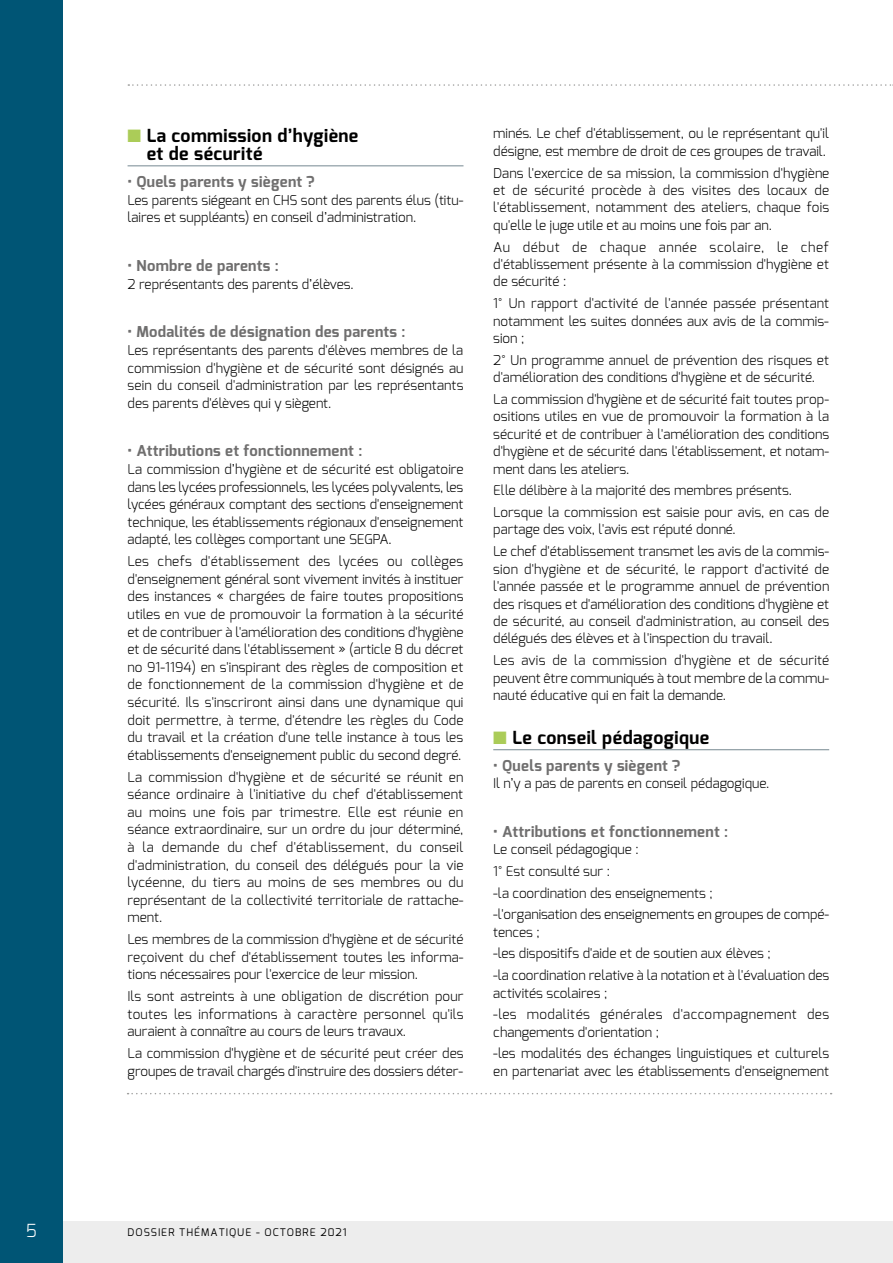
<style>
.page{position:relative;width:893px;height:1263px;background:#fff}
.page>*{position:absolute;margin:0;border:0;box-sizing:border-box;transform-origin:0 0}
.t1{font:700 18px/18.3px "Exo";letter-spacing:.025em;color:#000}
.t2{font:300 18px "Exo";color:#fff}
.t3{font:700 15px "Exo";letter-spacing:.02em;color:#706f6f}
.t4{font:300 13.5px/17.5px "Exo";color:#000;text-align:justify}
.t5{font:300 13.5px/21.8px "Exo";letter-spacing:.025em;color:#000}
.t6{font:10.5px "Exo";letter-spacing:.1em;color:#000}
.s1{color:#abcc58}
</style>
<div class="page">
<div style="left:0;top:1221px;width:893px;height:42px;background:#ededed"></div>
<div style="left:0;top:0;width:63px;height:1263px;background:#005575"></div>
<svg style="left:128px;top:84px;width:765px;height:2px"></svg>
<svg style="left:128px;top:1093px;width:704px;height:1px"></svg>
<hr style="left:128px;top:165px;width:335px;height:1px;background:#85959d">
<hr style="left:493px;top:749px;width:336px;height:1px;background:#85959d">
<h1 class="t1" style="left:147px;top:126px;width:213px;text-indent:-19px"><span class="s1">■</span> La commission d’hygiène et de sécurité</h1>
<p class="t3" style="left:128px;top:172px;width:189px">• Quels parents y siègent ?</p>
<p class="t4" style="left:128px;top:191px;width:337px">Les parents siégeant en CHS sont des parents élus (titu&shy;laires et suppléants) en conseil d’administration.</p>
<p class="t3" style="left:128px;top:256px;width:153px">• Nombre de parents :</p>
<p class="t4" style="left:128px;top:275px;width:228px">2 représentants des parents d’élèves.</p>
<p class="t3" style="left:128px;top:322px;width:279px">• Modalités de désignation des parents :</p>
<p class="t4" style="left:128px;top:341px;width:337px">Les représentants des parents d'élèves membres de la commission d'hygiène et de sécurité sont désignés au sein du conseil d'administration par les représentants des parents d'élèves qui y siègent.</p>
<p class="t3" style="left:128px;top:441px;width:236px">• Attributions et fonctionnement :</p>
<p class="t4" style="left:128px;top:460px;width:337px">La commission d’hygiène et de sécurité est obligatoire dans les lycées professionnels, les lycées polyvalents, les lycées généraux comptant des sections d'enseignement technique, les établissements régionaux d'enseignement adapté, les collèges comportant une SEGPA.</p>
<p class="t4" style="left:128px;top:552px;width:337px">Les chefs d'établissement des lycées ou collèges d'enseignement général sont vivement invités à instituer des instances « chargées de faire toutes propositions utiles en vue de promouvoir la formation à la sécurité et de contribuer à l'amélioration des conditions d'hygiène et de sécurité dans l'établissement » (article 8 du décret no 91-1194) en s'inspirant des règles de composition et de fonctionnement de la commission d'hygiène et de sécurité. Ils s'inscriront ainsi dans une dynamique qui doit permettre, à terme, d'étendre les règles du Code du travail et la création d'une telle instance à tous les établissements d'enseignement public du second degré.</p>
<p class="t4" style="left:128px;top:768px;width:338px">La commission d'hygiène et de sécurité se réunit en séance ordinaire à l'initiative du chef d'établissement au moins une fois par trimestre. Elle est réunie en séance extraordinaire, sur un ordre du jour déterminé, à la demande du chef d'établissement, du conseil d'administration, du conseil des délégués pour la vie lycéenne, du tiers au moins de ses membres ou du représentant de la collectivité territoriale de rattache&shy;ment.</p>
<p class="t4" style="left:128px;top:930px;width:338px">Les membres de la commission d'hygiène et de sécurité reçoivent du chef d'établissement toutes les informa&shy;tions nécessaires pour l'exercice de leur mission.</p>
<p class="t4" style="left:128px;top:987px;width:338px">Ils sont astreints à une obligation de discrétion pour toutes les informations à caractère personnel qu'ils auraient à connaître au cours de leurs travaux.</p>
<p class="t4" style="left:128px;top:1044px;width:338px">La commission d'hygiène et de sécurité peut créer des groupes de travail chargés d'instruire des dossiers déter-</p>
<p class="t4" style="left:493px;top:125px;width:337px">minés. Le chef d'établissement, ou le représentant qu'il désigne, est membre de droit de ces groupes de travail.</p>
<p class="t4" style="left:493px;top:164px;width:338px">Dans l'exercice de sa mission, la commission d'hygiène et de sécurité procède à des visites des locaux de l'établissement, notamment des ateliers, chaque fois qu'elle le juge utile et au moins une fois par an.</p>
<p class="t4" style="left:493px;top:238px;width:337px">Au début de chaque année scolaire, le chef d'établissement présente à la commission d'hygiène et de sécurité :</p>
<p class="t4" style="left:493px;top:294px;width:337px">1° Un rapport d'activité de l'année passée présentant notamment les suites données aux avis de la commis&shy;sion ;</p>
<p class="t4" style="left:493px;top:351px;width:337px">2° Un programme annuel de prévention des risques et d'amélioration des conditions d'hygiène et de sécurité.</p>
<p class="t4" style="left:493px;top:390px;width:337px">La commission d'hygiène et de sécurité fait toutes prop&shy;ositions utiles en vue de promouvoir la formation à la sécurité et de contribuer à l'amélioration des conditions d'hygiène et de sécurité dans l'établissement, et notam&shy;ment dans les ateliers.</p>
<p class="t4" style="left:493px;top:479px;width:337px;line-height:21.8px">Elle délibère à la majorité des membres présents.<br>Lorsque la commission est saisie pour avis, en cas de</p>
<p class="t4" style="left:493px;top:519px;width:337px;line-height:21.8px">partage des voix, l'avis est réputé donné.<br>Le chef d'établissement transmet les avis de la commis-</p>
<p class="t4" style="left:493px;top:560px;width:338px">sion d'hygiène et de sécurité, le rapport d'activité de l'année passée et le programme annuel de prévention des risques et d'amélioration des conditions d'hygiène et de sécurité, au conseil d'administration, au conseil des délégués des élèves et à l'inspection du travail.</p>
<p class="t4" style="left:493px;top:651px;width:338px">Les avis de la commission d'hygiène et de sécurité peuvent être communiqués à tout membre de la commu&shy;nauté éducative qui en fait la demande.</p>
<h1 class="t1" style="left:493px;top:729px;width:217px"><span class="s1">■</span> Le conseil pédagogique</h1>
<p class="t3" style="left:493px;top:756px;width:189px">• Quels parents y siègent ?</p>
<p class="t4" style="left:493px;top:775px;width:278px">Il n’y a pas de parents en conseil pédagogique.</p>
<p class="t3" style="left:493px;top:822px;width:236px">• Attributions et fonctionnement :</p>
<p class="t4" style="left:493px;top:838px;width:337px;line-height:21.8px;text-align:left">Le conseil pédagogique :<br>1° Est consulté sur :<br>-la coordination des enseignements ;<br>-l'organisation des enseignements en groupes de compé-</p>
<p class="t4" style="left:493px;top:921px;width:338px;line-height:21.8px;text-align:left">tences ;<br>-les dispositifs d'aide et de soutien aux élèves ;<br>-la coordination relative à la notation et à l'évaluation des</p>
<p class="t5" style="left:493px;top:982px;width:338px">activités scolaires ;<br>-les modalités générales d'accompagnement des</p>
<p class="t4" style="left:493px;top:1021px;width:337px;line-height:21.8px">changements d'orientation ;<br>-les modalités des échanges linguistiques et culturels</p>
<p class="t4" style="left:493px;top:1062px;width:337px">en partenariat avec les établissements d'enseignement</p>
<h1 class="t2" style="left:26px;top:1218px;width:13px">5</h1>
<p class="t6" style="left:128px;top:1225px;width:221px">DOSSIER THÉMATIQUE - OCTOBRE 2021</p>
</div>
